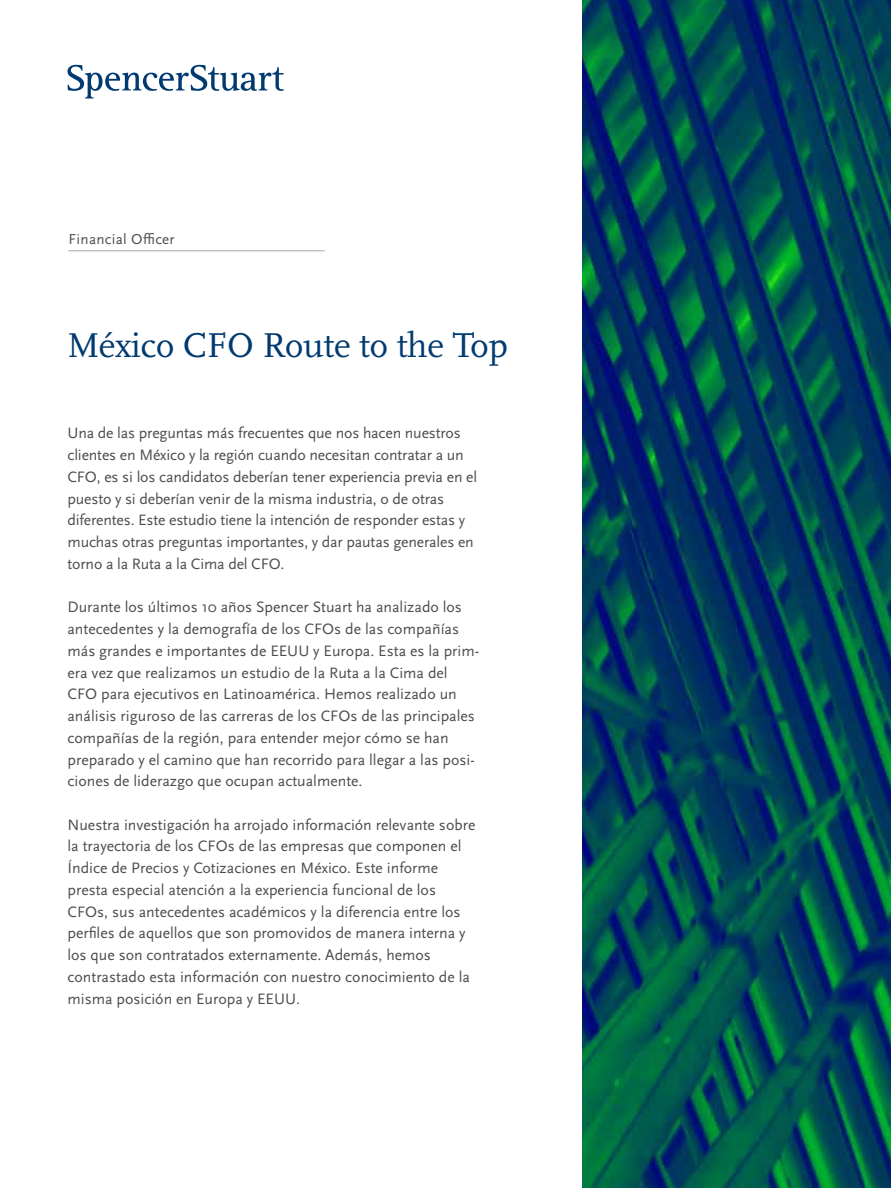
<style>
.page{position:relative;width:891px;height:1188px;background:#fff}
.page>*{position:absolute;margin:0;border:0;box-sizing:border-box;transform-origin:0 0}
.t1{font:36px "Scala Pro";letter-spacing:-.005em;color:#003a70}
.t2{font:15.75px/21.8px "Scala Sans Pro";color:#4d4d4f}
.t3{font:15px "Scala Sans Pro";letter-spacing:.02em;color:#4d4d4f}
</style>
<div class="page">
<svg style="left:67px;top:65px;width:217px;height:33px"></svg>
<hr style="left:68px;top:250px;width:257px;height:1px;background:#a7a9ac">
<img style="left:582px;top:0;width:309px;height:1188px">
<p class="t3" style="left:68px;top:230px;width:108px">Financial Officer</p>
<h1 class="t1" style="left:68px;top:324px;width:442px">México CFO Route to the Top</h1>
<p class="t2" style="left:68px;top:422px;width:411px">Una de las preguntas más frecuentes que nos hacen nuestros clientes en México y la región cuando necesitan contratar a un CFO, es si los candidatos deberían tener experiencia previa en el puesto y si deberían venir de la misma industria, o de otras diferentes. Este estudio tiene la intención de responder estas y muchas otras preguntas importantes, y dar pautas generales en torno a la Ruta a la Cima del CFO.</p>
<p class="t2" style="left:68px;top:596px;width:413px">Durante los últimos 10 años Spencer Stuart ha analizado los antecedentes y la demografía de los CFOs de las compañías más grandes e importantes de EEUU y Europa. Esta es la prim&shy;era vez que realizamos un estudio de la Ruta a la Cima del CFO para ejecutivos en Latinoamérica. Hemos realizado un análisis riguroso de las carreras de los CFOs de las principales compañías de la región, para entender mejor cómo se han preparado y el camino que han recorrido para llegar a las posi&shy;ciones de liderazgo que ocupan actualmente.</p>
<p class="t2" style="left:68px;top:814px;width:409px">Nuestra investigación ha arrojado información relevante sobre la trayectoria de los CFOs de las empresas que componen el Índice de Precios y Cotizaciones en México. Este informe presta especial atención a la experiencia funcional de los CFOs, sus antecedentes académicos y la diferencia entre los perfiles de aquellos que son promovidos de manera interna y los que son contratados externamente. Además, hemos contrastado esta información con nuestro conocimiento de la misma posición en Europa y EEUU.</p>
</div>
